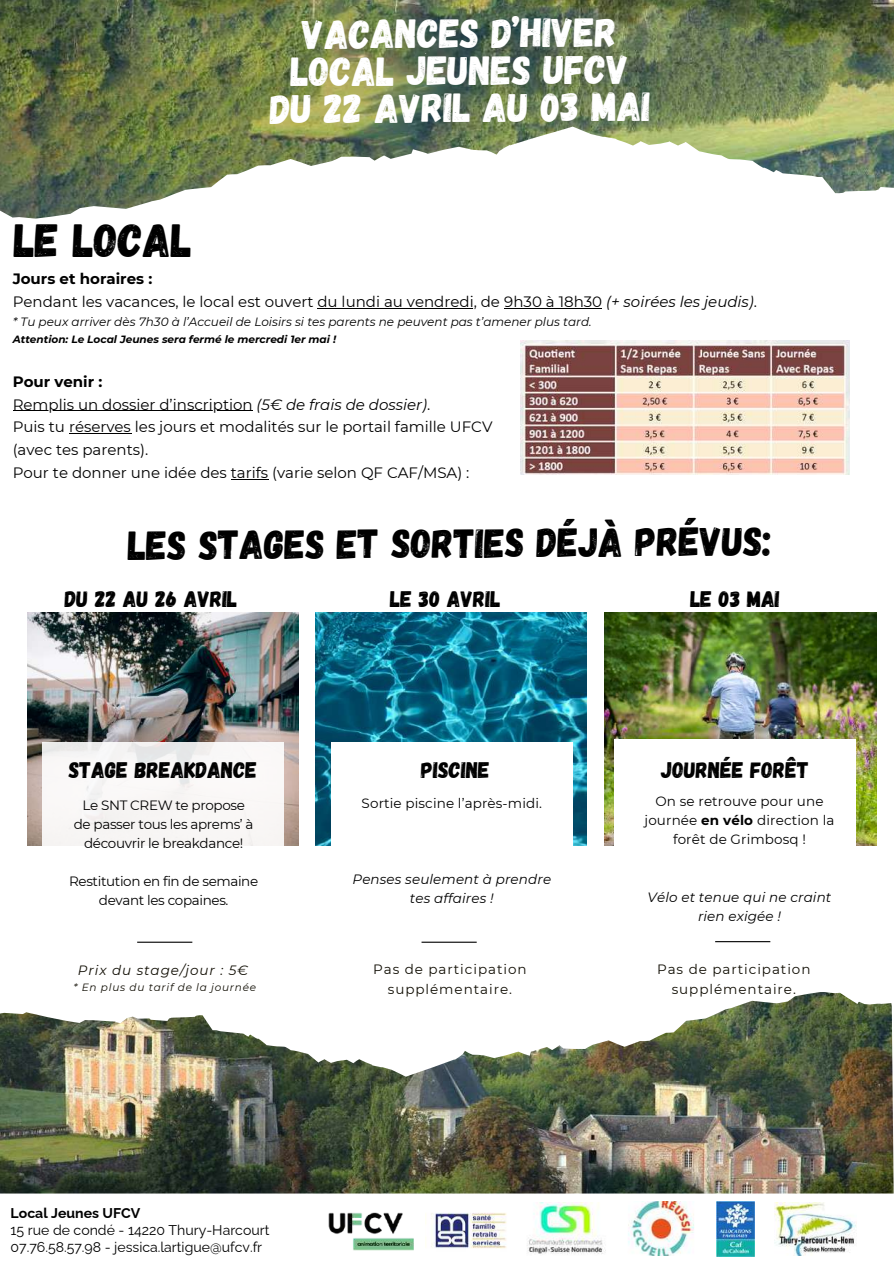
<style>
.page{position:relative;width:894px;height:1264px;background:#fff}
.page>*{position:absolute;margin:0;border:0;box-sizing:border-box;transform-origin:0 0}
.t1{font:46.5px "Gagalin";color:#000}
.t2{font:40.5px/37.2px "Gagalin";color:#fff;text-align:center}
.t3{font:40.5px "Gagalin";color:#000}
.t4{font:22.5px "Gagalin";color:#000}
.t5{font:15px/22.8px "Montserrat";color:#000}
.t6{font:14.1px/16.8px "Raleway";color:#000}
.t7{font:700 14.1px "Raleway";color:#000}
.t8{font:13.5px/19px "Montserrat";letter-spacing:-.025em;color:#000;text-align:center}
.t9{font:13.5px/19.2px "Montserrat";letter-spacing:.01em;color:#000;text-align:center}
.t10{font:italic 13.5px/19.2px "Montserrat";letter-spacing:.01em;color:#000;text-align:center}
.t11{font:13.5px/19.2px "Montserrat";letter-spacing:.07em;color:#110e04;text-align:center}
.t12{font:italic 13.5px "Montserrat";letter-spacing:.07em;color:#110e04}
.t13{font:italic 12px "Montserrat";color:#000}
.t14{font:italic 700 10.5px "Montserrat";color:#000}
.t15{font:italic 10.5px "Montserrat";letter-spacing:.07em;color:#110e04}
.s1{font-weight:700}
.s2{font-style:italic}
</style>
<div class="page">
<img style="left:27px;top:612px;width:271px;height:233px">
<img style="left:315px;top:612px;width:271px;height:233px">
<img style="left:604px;top:612px;width:272px;height:233px">
<img style="left:0;top:992px;width:893px;height:201px">
<div style="left:614px;top:738px;width:241px;height:253px;background:#fff"></div>
<div style="left:42px;top:742px;width:241px;height:258px;background:#fff"></div>
<div style="left:331px;top:742px;width:242px;height:283px;background:#fff"></div>
<hr style="left:137px;top:941px;width:55px;height:1px;background:#000">
<hr style="left:421px;top:941px;width:55px;height:1px;background:#000">
<hr style="left:715px;top:941px;width:55px;height:1px;background:#000">
<img style="left:315px;top:1193px;width:107px;height:58px">
<img style="left:425px;top:1213px;width:82px;height:36px">
<img style="left:527px;top:1202px;width:79px;height:52px">
<img style="left:628px;top:1201px;width:66px;height:54px">
<img style="left:774px;top:1202px;width:81px;height:53px">
<img style="left:0;top:0;width:893px;height:219px">
<img style="left:716px;top:1201px;width:38px;height:55px">
<img style="left:520px;top:341px;width:329px;height:134px">
<hr style="left:317px;top:308px;width:159px;height:1px;background:#000">
<hr style="left:504px;top:308px;width:98px;height:1px;background:#000">
<hr style="left:13px;top:410px;width:239px;height:1px;background:#000">
<hr style="left:69px;top:433px;width:62px;height:1px;background:#000">
<hr style="left:231px;top:478px;width:37px;height:1px;background:#000">
<h1 class="t1" style="left:14px;top:210px;width:180px">LE LOCAL</h1>
<h2 class="t2" style="left:270px;top:13px;width:382px">VACANCES D’HIVER<br>LOCAL JEUNES UFCV<br>DU 22 AVRIL AU 03 MAI</h2>
<p class="t5" style="left:13px;top:267px;width:745px"><span class="s1">Jours et horaires :<br></span>Pendant les vacances, le local est ouvert du lundi au vendredi, de 9h30 à 18h30 <span class="s2">(+ soirées les jeudis)</span>.</p>
<p class="t13" style="left:13px;top:315px;width:580px">* Tu peux arriver dès 7h30 à l’Accueil de Loisirs si tes parents ne peuvent pas t’amener plus tard.</p>
<p class="t14" style="left:13px;top:333px;width:325px">Attention: Le Local Jeunes sera fermé le mercredi 1er mai !</p>
<p class="t5" style="left:13px;top:370px;width:481px"><span class="s1">Pour venir :<br></span>Remplis un dossier d’inscription <span class="s2">(5€ de frais de dossier)</span>.<br>Puis tu réserves les jours et modalités sur le portail famille UFCV (avec tes parents).<br>Pour te donner une idée des tarifs (varie selon QF CAF/MSA) :</p>
<h2 class="t3" style="left:128px;top:517px;width:644px">LES STAGES ET SORTIES DÉJÀ PRÉVUS:</h2>
<h3 class="t4" style="left:65px;top:584px;width:174px">DU 22 AU 26 AVRIL</h3>
<h3 class="t4" style="left:390px;top:584px;width:112px">LE 30 AVRIL</h3>
<h3 class="t4" style="left:690px;top:584px;width:91px">LE 03 MAI</h3>
<h3 class="t4" style="left:69px;top:755px;width:190px">STAGE BREAKDANCE</h3>
<h3 class="t4" style="left:421px;top:755px;width:70px">PISCINE</h3>
<h3 class="t4" style="left:661px;top:755px;width:149px">JOURNÉE FORÊT</h3>
<p class="t8" style="left:74px;top:796px;width:181px">Le SNT CREW te propose de passer tous les aprems’ à découvrir le breakdance!</p>
<p class="t8" style="left:69px;top:872px;width:190px">Restitution en fin de semaine devant les copaines.</p>
<p class="t12" style="left:78px;top:961px;width:172px">Prix du stage/jour : 5€</p>
<p class="t15" style="left:73px;top:980px;width:184px">* En plus du tarif de la journée</p>
<p class="t9" style="left:361px;top:793px;width:182px">Sortie piscine l’après-midi.</p>
<p class="t10" style="left:352px;top:869px;width:200px">Penses seulement à prendre tes affaires !</p>
<p class="t9" style="left:644px;top:791px;width:191px">On se retrouve pour une journée <span class="s1">en vélo</span> direction la forêt de Grimbosq !</p>
<p class="t10" style="left:647px;top:887px;width:185px">Vélo et tenue qui ne craint rien exigée !</p>
<p class="t11" style="left:373px;top:960px;width:155px">Pas de participation supplémentaire.</p>
<p class="t11" style="left:657px;top:960px;width:155px">Pas de participation supplémentaire.</p>
<p class="t7" style="left:11px;top:1204px;width:131px">Local Jeunes UFCV</p>
<p class="t6" style="left:11px;top:1221px;width:260px">15 rue de condé - 14220 Thury-Harcourt<br>07.76.58.57.98 - jessica.lartigue@ufcv.fr</p>
</div>
